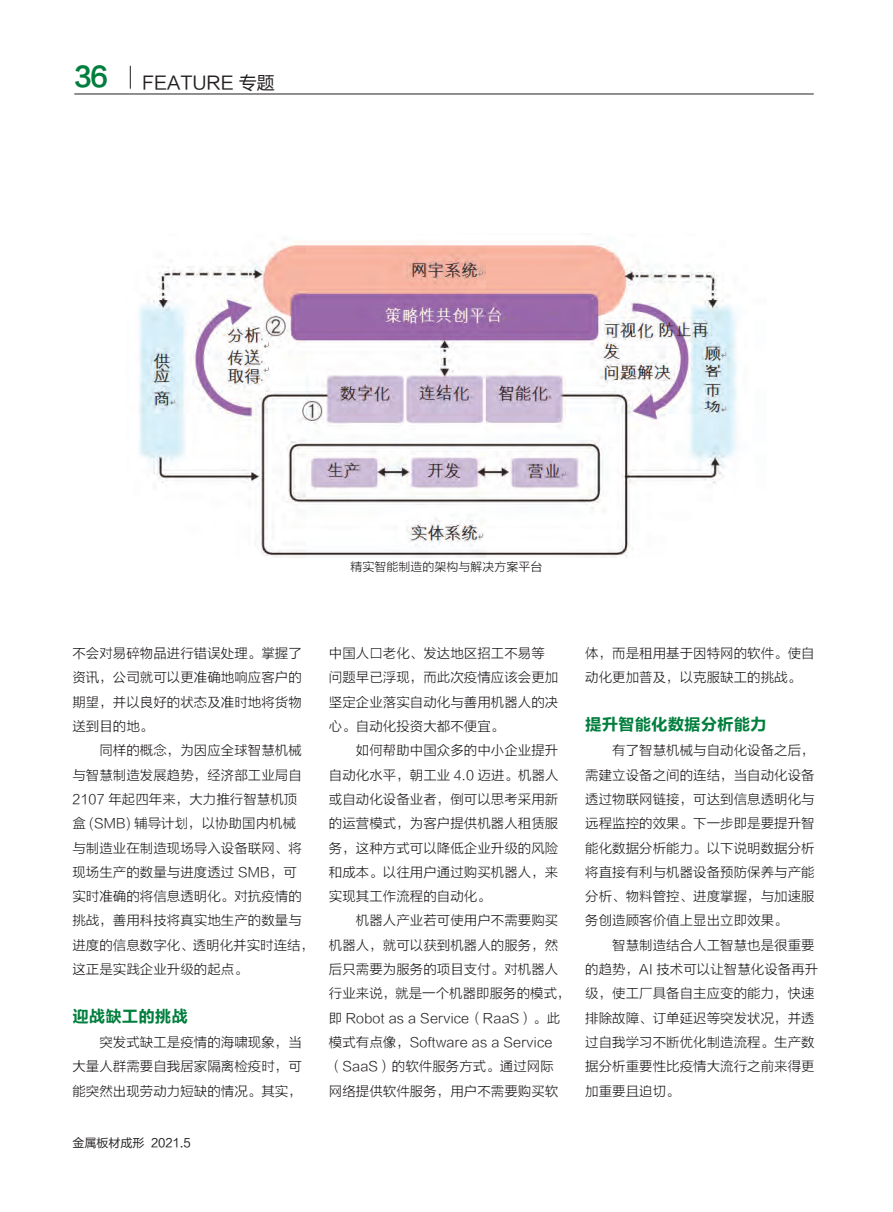
<style>
.page{position:relative;width:893px;height:1212px;background:#fff}
.page>*{position:absolute;margin:0;border:0;box-sizing:border-box;transform-origin:0 0}
.t1{font:18px "FZLTHK GBK1 0";color:#231f20}
.t2{font:16.5px "FZLTCHJW GB1 0";color:#007e3d}
.t3{font:13.5px/24.3px "FZLTXHK";color:#231f20}
.t4{font:12px "FZLTXHK";color:#231f20}
.t5{font:12px "FZLTHK GBK1 0";color:#231f20}
</style>
<div class="page">
<hr style="left:74px;top:94px;width:740px;height:1px;background:#231f20">
<svg style="left:130px;top:66px;width:1px;height:23px"></svg>
<img style="left:139px;top:241px;width:598px;height:317px">
<h1 class="t1" style="left:74px;top:73px;width:202px"><sup>36</sup> FEATURE 专题</h1>
<p class="t4" style="left:350px;top:560px;width:193px">精实智能制造的架构与解决方案平台</p>
<p class="t3" style="left:72px;top:641px;width:231px;text-align:justify">不会对易碎物品进行错误处理。掌握了资讯，公司就可以更准确地响应客户的期望，并以良好的状态及准时地将货物送到目的地。</p>
<p class="t3" style="left:72px;top:739px;width:243px;text-indent:27px">同样的概念，为因应全球智慧机械与智慧制造发展趋势，经济部工业局自<br>2107 年起四年来，大力推行智慧机顶<br>盒 (SMB) 辅导计划，以协助国内机械<br>与制造业在制造现场导入设备联网、将现场生产的数量与进度透过 SMB，可<br>实时准确的将信息透明化。对抗疫情的挑战，善用科技将真实地生产的数量与进度的信息数字化、透明化并实时连结，这正是实践企业升级的起点。</p>
<p class="t2" style="left:72px;top:1007px;width:117px">迎战缺工的挑战</p>
<p class="t3" style="left:72px;top:1030px;width:231px;text-align:justify;text-indent:27px">突发式缺工是疫情的海啸现象，当大量人群需要自我居家隔离检疫时，可能突然出现劳动力短缺的情况。其实，</p>
<p class="t5" style="left:72px;top:1136px;width:120px">金属板材成形 2021.5</p>
<p class="t3" style="left:329px;top:641px;width:231px">中国人口老化、发达地区招工不易等问题早已浮现，而此次疫情应该会更加坚定企业落实自动化与善用机器人的决心。自动化投资大都不便宜。</p>
<p class="t3" style="left:329px;top:739px;width:231px;text-align:justify;text-indent:27px">如何帮助中国众多的中小企业提升自动化水平，朝工业 4.0 迈进。机器人或自动化设备业者，倒可以思考采用新的运营模式，为客户提供机器人租赁服务，这种方式可以降低企业升级的风险和成本。以往用户通过购买机器人，来实现其工作流程的自动化。</p>
<p class="t3" style="left:329px;top:909px;width:243px;text-indent:27px">机器人产业若可使用户不需要购买机器人，就可以获到机器人的服务，然后只需要为服务的项目支付。对机器人行业来说，就是一个机器即服务的模式，即 Robot as a Service（RaaS）。此模式有点像，Software as a Service（SaaS）的软件服务方式。通过网际网络提供软件服务，用户不需要购买软</p>
<p class="t3" style="left:585px;top:641px;width:231px">体，而是租用基于因特网的软件。使自动化更加普及，以克服缺工的挑战。</p>
<p class="t2" style="left:585px;top:716px;width:183px">提升智能化数据分析能力</p>
<p class="t3" style="left:585px;top:739px;width:231px;text-align:justify;text-indent:27px">有了智慧机械与自动化设备之后，需建立设备之间的连结，当自动化设备透过物联网链接，可达到信息透明化与远程监控的效果。下一步即是要提升智能化数据分析能力。以下说明数据分析将直接有利与机器设备预防保养与产能分析、物料管控、进度掌握，与加速服务创造顾客价值上显出立即效果。</p>
<p class="t3" style="left:585px;top:933px;width:235px;text-indent:27px">智慧制造结合人工智慧也是很重要的趋势，AI 技术可以让智慧化设备再升级，使工厂具备自主应变的能力，快速排除故障、订单延迟等突发状况，并透过自我学习不断优化制造流程。生产数据分析重要性比疫情大流行之前来得更加重要且迫切。</p>
</div>
